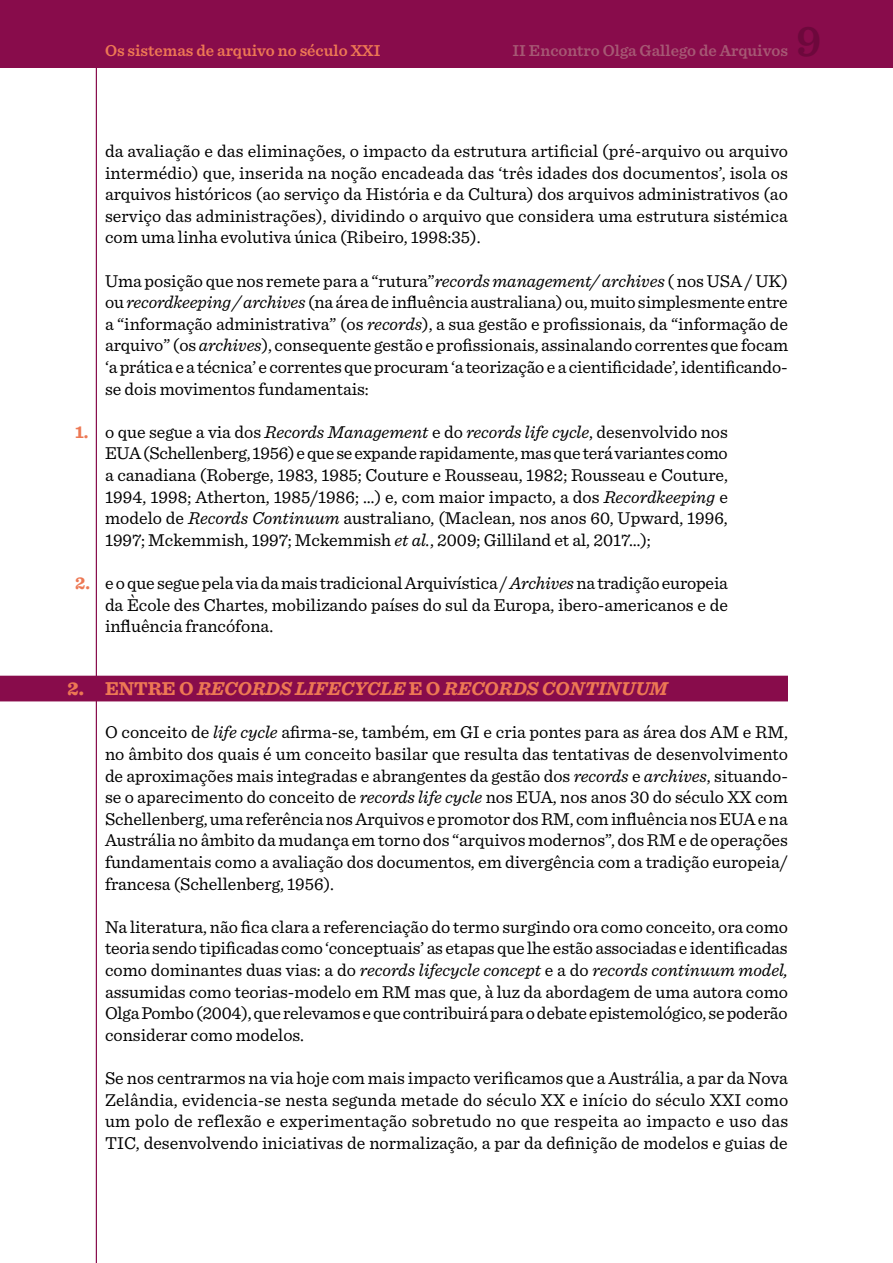
<style>
.page{position:relative;width:893px;height:1263px;background:#fff}
.page>*{position:absolute;margin:0;border:0;box-sizing:border-box;transform-origin:0 0}
.t1{font:600 45px "Sentinel";color:#6d083c}
.t2{font:italic 700 19.5px "Sentinel";color:#ed7854}
.t3{font:18px/21.6px "Sentinel";color:#000;text-align:justify}
.t4{font:600 16.5px "Sentinel";color:#a65874}
.t5{font:600 16.5px "Sentinel";color:#ed7854}
.s1{font-style:italic}
.s2{font-weight:700;color:#ed7854}
.s3{font-weight:900;font-style:normal}
.s4{font-style:normal}
</style>
<div class="page">
<div style="left:0;top:0;width:893px;height:68px;background:#880c4b"></div>
<div style="left:0;top:676px;width:788px;height:25px;background:#880c4b"></div>
<hr style="left:96px;top:68px;width:1px;height:1195px;background:#880c4b">
<p class="t5" style="left:105px;top:38px;width:277px">Os sistemas de arquivo no século XXI</p>
<p class="t4" style="left:512px;top:38px;width:277px">II Encontro Olga Gallego de Arquivos</p>
<h1 class="t1" style="left:796px;top:7px;width:27px">9</h1>
<p class="t3" style="left:105px;top:139px;width:685px">da avaliação e das eliminações, o impacto da estrutura artificial (pré-arquivo ou arquivo intermédio) que, inserida na noção encadeada das ‘três idades dos documentos’, isola os arquivos históricos (ao serviço da História e da Cultura) dos arquivos administrativos (ao serviço das administrações), dividindo o arquivo que considera uma estrutura sistémica com uma linha evolutiva única (Ribeiro, 1998:35).</p>
<p class="t3" style="left:105px;top:269px;width:685px">Uma posição que nos remete para a “rutura”<span class="s1">records management/ archives</span> ( nos USA / UK) ou <span class="s1">recordkeeping / archives</span> (na área de influência australiana) ou, muito simplesmente entre a “informação administrativa” (os <span class="s1">records</span>), a sua gestão e profissionais, da “informação de arquivo” (os <span class="s1">archives</span>), consequente gestão e profissionais, assinalando correntes que focam ‘a prática e a técnica’ e correntes que procuram ‘a teorização e a cientificidade’, identificando&shy;se dois movimentos fundamentais:</p>
<p class="t3" style="left:105px;top:420px;width:624px;text-indent:-30px"><span class="s2">1.</span> o que segue a via dos <span class="s1">Records Management</span> e do <span class="s1">records life cycle</span>, desenvolvido nos EUA (Schellenberg, 1956) e que se expande rapidamente, mas que terá variantes como a canadiana (Roberge, 1983, 1985; Couture e Rousseau, 1982; Rousseau e Couture, 1994, 1998; Atherton, 1985/1986; …) e, com maior impacto, a dos <span class="s1">Recordkeeping</span> e modelo de <span class="s1">Records Continuum</span> australiano, (Maclean, nos anos 60, Upward, 1996, 1997; Mckemmish, 1997; Mckemmish <span class="s1">et al.</span>, 2009; Gilliland et al, 2017…);</p>
<p class="t3" style="left:105px;top:571px;width:624px;text-indent:-30px"><span class="s2">2.</span> e o que segue pela via da mais tradicional Arquivística / <span class="s1">Archives</span> na tradição europeia da Ècole des Chartes, mobilizando países do sul da Europa, ibero-americanos e de influência francófona.</p>
<p class="t2" style="left:68px;top:673px;width:602px"><span class="s3">2.</span> <span class="s4">ENTRE O</span> RECORDS LIFECYCLE <span class="s4">E O</span> RECORDS CONTINUUM</p>
<p class="t3" style="left:105px;top:720px;width:685px">O conceito de <span class="s1">life cycle</span> afirma-se, também, em GI e cria pontes para as área dos AM e RM, no âmbito dos quais é um conceito basilar que resulta das tentativas de desenvolvimento de aproximações mais integradas e abrangentes da gestão dos <span class="s1">records</span> e <span class="s1">archives</span>, situando&shy;se o aparecimento do conceito de <span class="s1">records life cycle</span> nos EUA, nos anos 30 do século XX com Schellenberg, uma referência nos Arquivos e promotor dos RM, com influência nos EUA e na Austrália no âmbito da mudança em torno dos “arquivos modernos”, dos RM e de operações fundamentais como a avaliação dos documentos, em divergência com a tradição europeia/ francesa (Schellenberg, 1956).</p>
<p class="t3" style="left:105px;top:915px;width:685px">Na literatura, não fica clara a referenciação do termo surgindo ora como conceito, ora como teoria sendo tipificadas como ‘conceptuais’ as etapas que lhe estão associadas e identificadas como dominantes duas vias: a do <span class="s1">records lifecycle concept</span> e a do <span class="s1">records continuum model, </span>assumidas como teorias-modelo em RM mas que, à luz da abordagem de uma autora como Olga Pombo (2004), que relevamos e que contribuirá para o debate epistemológico, se poderão considerar como modelos.</p>
<p class="t3" style="left:105px;top:1066px;width:685px">Se nos centrarmos na via hoje com mais impacto verificamos que a Austrália, a par da Nova Zelândia, evidencia-se nesta segunda metade do século XX e início do século XXI como um polo de reflexão e experimentação sobretudo no que respeita ao impacto e uso das TIC, desenvolvendo iniciativas de normalização, a par da definição de modelos e guias de</p>
</div>
